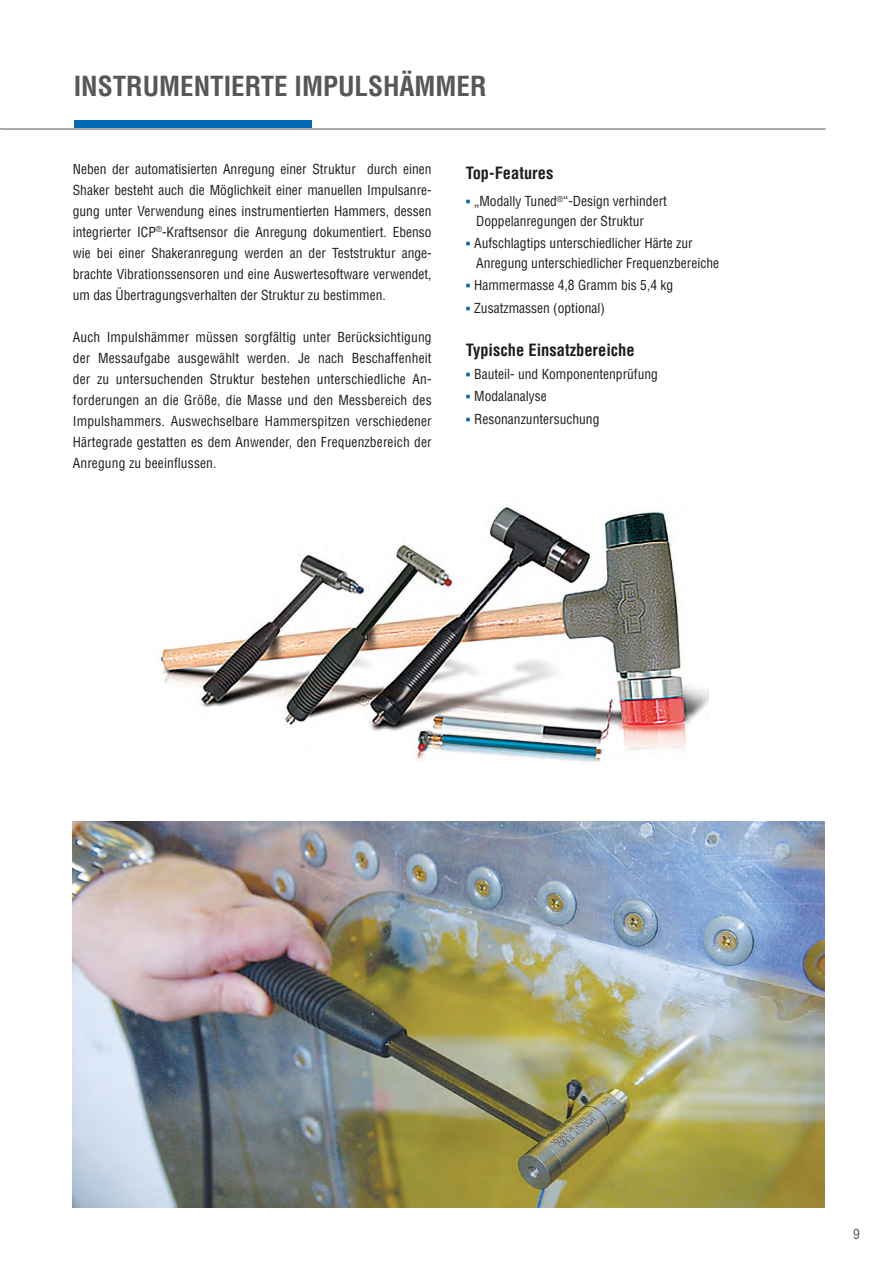
<style>
.page{position:relative;width:893px;height:1263px;background:#fff}
.page>*{position:absolute;margin:0;border:0;box-sizing:border-box;transform-origin:0 0}
.Innen_Headline_Blau{font:700 condensed 27px "Helvetica LT Pro";color:#575756}
.t1{font:700 condensed 16.5px "Helvetica LT Pro";color:#1d1d1b}
.t2{font:condensed 13.5px/21px "Helvetica LT Pro";color:#1d1d1b;text-align:justify}
.t3{font:condensed 13.5px "Helvetica LT Pro";color:#575756}
.s1{font-family:"Arial";font-weight:700;font-stretch:normal;color:#006ab5}
</style>
<div class="page">
<img style="left:160px;top:507px;width:548px;height:255px">
<img style="left:73px;top:821px;width:752px;height:386px">
<hr style="left:1px;top:129px;width:824px;height:1px;background:#575756">
<div style="left:75px;top:121px;width:237px;height:7px;background:#006ab5"></div>
<p class="Innen_Headline_Blau" style="left:74px;top:68px;width:414px">INSTRUMENTIERTE IMPULSHÄMMER</p>
<p class="t2" style="left:73px;top:158px;width:360px">Neben der automatisierten Anregung einer Struktur durch einen Shaker besteht auch die Möglichkeit einer manuellen Impulsanre&shy;gung unter Verwendung eines instrumentierten Hammers, dessen integrierter ICP<sup>®</sup>-Kraftsensor die Anregung dokumentiert. Ebenso wie bei einer Shakeranregung werden an der Teststruktur ange&shy;brachte Vibrationssensoren und eine Auswertesoftware verwendet, um das Übertragungsverhalten der Struktur zu bestimmen.</p>
<p class="t2" style="left:73px;top:326px;width:360px">Auch Impulshämmer müssen sorgfältig unter Berücksichtigung der Messaufgabe ausgewählt werden. Je nach Beschaffenheit der zu untersuchenden Struktur bestehen unterschiedliche An&shy;forderungen an die Größe, die Masse und den Messbereich des Impulshammers. Auswechselbare Hammerspitzen verschiedener Härtegrade gestatten es dem Anwender, den Frequenzbereich der Anregung zu beeinflussen.</p>
<p class="t1" style="left:466px;top:162px;width:89px">Top-Features</p>
<p class="t2" style="left:466px;top:191px;width:203px"><span class="s1">▪</span> „Modally Tuned<sup>®</sup>“-Design verhindert</p>
<p class="t2" style="left:476px;top:210px;width:169px">Doppelanregungen der Struktur</p>
<p class="t2" style="left:466px;top:233px;width:229px"><span class="s1">▪</span> Aufschlagtips unterschiedlicher Härte zur</p>
<p class="t2" style="left:476px;top:252px;width:244px">Anregung unterschiedlicher Frequenzbereiche</p>
<p class="t2" style="left:466px;top:275px;width:209px"><span class="s1">▪</span> Hammermasse 4,8 Gramm bis 5,4 kg</p>
<p class="t2" style="left:466px;top:297px;width:141px"><span class="s1">▪</span> Zusatzmassen (optional)</p>
<p class="t1" style="left:466px;top:339px;width:171px">Typische Einsatzbereiche</p>
<p class="t2" style="left:466px;top:363px;width:194px"><span class="s1">▪</span> Bauteil- und Komponentenprüfung</p>
<p class="t2" style="left:466px;top:385px;width:83px"><span class="s1">▪</span> Modalanalyse</p>
<p class="t2" style="left:466px;top:408px;width:135px"><span class="s1">▪</span> Resonanzuntersuchung</p>
<p class="t3" style="left:853px;top:1225px;width:8px">9</p>
</div>
